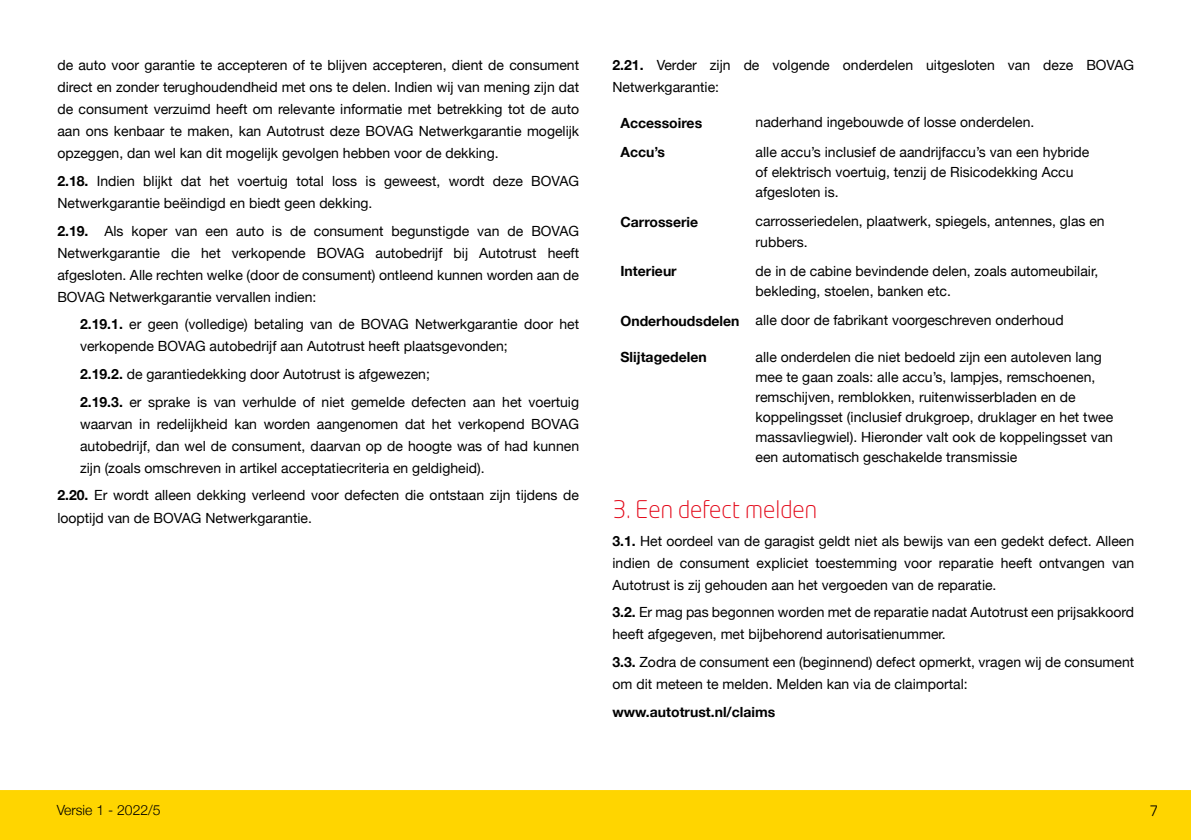
<style>
.page{position:relative;width:1191px;height:840px;background:#fff}
.page>*{position:absolute;margin:0;border:0;box-sizing:border-box;transform-origin:0 0}
.t1{font:300 24px "Neo Tech Std";color:#e30617}
.t2{font:16px "Titillium Text 14 L 250 wt";color:#000}
.t3{font:14px/22px "Helvetica Neue";color:#000}
.t4{font:700 14px "Helvetica Neue";color:#000}
.t5{font:300 14px "Helvetica Neue";color:#000}
.s1{font-weight:700}
</style>
<div class="page">
<div style="left:0;top:790px;width:1191px;height:49px;background:#ffd500"></div>
<p class="t3" style="left:57px;top:55px;width:523px;text-align:justify">de auto voor garantie te accepteren of te blijven accepteren, dient de consument direct en zonder terughoudendheid met ons te delen. Indien wij van mening zijn dat de consument verzuimd heeft om relevante informatie met betrekking tot de auto aan ons kenbaar te maken, kan Autotrust deze BOVAG Netwerkgarantie mogelijk opzeggen, dan wel kan dit mogelijk gevolgen hebben voor de dekking.</p>
<p class="t3" style="left:57px;top:170px;width:523px"><span class="s1">2.18.</span> Indien blijkt dat het voertuig total loss is geweest, wordt deze BOVAG<br>Netwerkgarantie beëindigd en biedt geen dekking.</p>
<p class="t3" style="left:57px;top:220px;width:523px;text-align:justify"><span class="s1">2.19.</span> Als koper van een auto is de consument begunstigde van de BOVAG Netwerkgarantie die het verkopende BOVAG autobedrijf bij Autotrust heeft afgesloten. Alle rechten welke (door de consument) ontleend kunnen worden aan de BOVAG Netwerkgarantie vervallen indien:</p>
<p class="t3" style="left:80px;top:314px;width:500px"><span class="s1">2.19.1.</span> er geen (volledige) betaling van de BOVAG Netwerkgarantie door het verkopende BOVAG autobedrijf aan Autotrust heeft plaatsgevonden;</p>
<p class="t3" style="left:80px;top:361px;width:500px;line-height:27.6px"><span class="s1">2.19.2.</span> de garantiedekking door Autotrust is afgewezen;<br><span class="s1">2.19.3.</span> er sprake is van verhulde of niet gemelde defecten aan het voertuig</p>
<p class="t3" style="left:80px;top:413px;width:500px;text-align:justify">waarvan in redelijkheid kan worden aangenomen dat het verkopend BOVAG autobedrijf, dan wel de consument, daarvan op de hoogte was of had kunnen zijn (zoals omschreven in artikel acceptatiecriteria en geldigheid).</p>
<p class="t3" style="left:57px;top:485px;width:523px"><span class="s1">2.20.</span> Er wordt alleen dekking verleend voor defecten die ontstaan zijn tijdens de looptijd van de BOVAG Netwerkgarantie.</p>
<p class="t3" style="left:612px;top:55px;width:523px"><span class="s1">2.21.</span> Verder zijn de volgende onderdelen uitgesloten van deze BOVAG<br>Netwerkgarantie:</p>
<p class="t4" style="left:620px;top:112px;width:83px">Accessoires</p>
<p class="t3" style="left:755px;top:112px;width:280px">naderhand ingebouwde of losse onderdelen.</p>
<p class="t4" style="left:620px;top:141px;width:46px">Accu’s</p>
<p class="t3" style="left:755px;top:143px;width:335px;line-height:20px">alle accu’s inclusief de aandrijfaccu’s van een hybride of elektrisch voertuig, tenzij de Risicodekking Accu afgesloten is.</p>
<p class="t4" style="left:620px;top:211px;width:79px">Carrosserie</p>
<p class="t3" style="left:755px;top:212px;width:350px;line-height:20px">carrosseriedelen, plaatwerk, spiegels, antennes, glas en rubbers.</p>
<p class="t4" style="left:620px;top:260px;width:58px">Interieur</p>
<p class="t3" style="left:755px;top:261px;width:344px;line-height:20px">de in de cabine bevindende delen, zoals automeubilair, bekleding, stoelen, banken etc.</p>
<p class="t3" style="left:620px;top:310px;width:444px"><span class="s1">Onderhoudsdelen</span> alle door de fabrikant voorgeschreven onderhoud</p>
<p class="t4" style="left:620px;top:346px;width:88px">Slijtagedelen</p>
<p class="t3" style="left:755px;top:347px;width:359px;line-height:20px">alle onderdelen die niet bedoeld zijn een autoleven lang mee te gaan zoals: alle accu’s, lampjes, remschoenen, remschijven, remblokken, ruitenwisserbladen en de koppelingsset (inclusief drukgroep, druklager en het twee massavliegwiel). Hieronder valt ook de koppelingsset van een automatisch geschakelde transmissie</p>
<h1 class="t1" style="left:612px;top:494px;width:206px">3. Een defect melden</h1>
<p class="t3" style="left:612px;top:530px;width:523px;text-align:justify"><span class="s1">3.1.</span> Het oordeel van de garagist geldt niet als bewijs van een gedekt defect. Alleen indien de consument expliciet toestemming voor reparatie heeft ontvangen van Autotrust is zij gehouden aan het vergoeden van de reparatie.</p>
<p class="t3" style="left:612px;top:601px;width:523px"><span class="s1">3.2.</span> Er mag pas begonnen worden met de reparatie nadat Autotrust een prijsakkoord heeft afgegeven, met bijbehorend autorisatienummer.</p>
<p class="t3" style="left:612px;top:651px;width:523px"><span class="s1">3.3.</span> Zodra de consument een (beginnend) defect opmerkt, vragen wij de consument om dit meteen te melden. Melden kan via de claimportal:</p>
<p class="t4" style="left:612px;top:700px;width:164px">www.autotrust.nl/claims</p>
<p class="t5" style="left:57px;top:798px;width:106px">Versie 1 - 2022/5</p>
<p class="t2" style="left:1149px;top:800px;width:10px">7</p>
</div>
